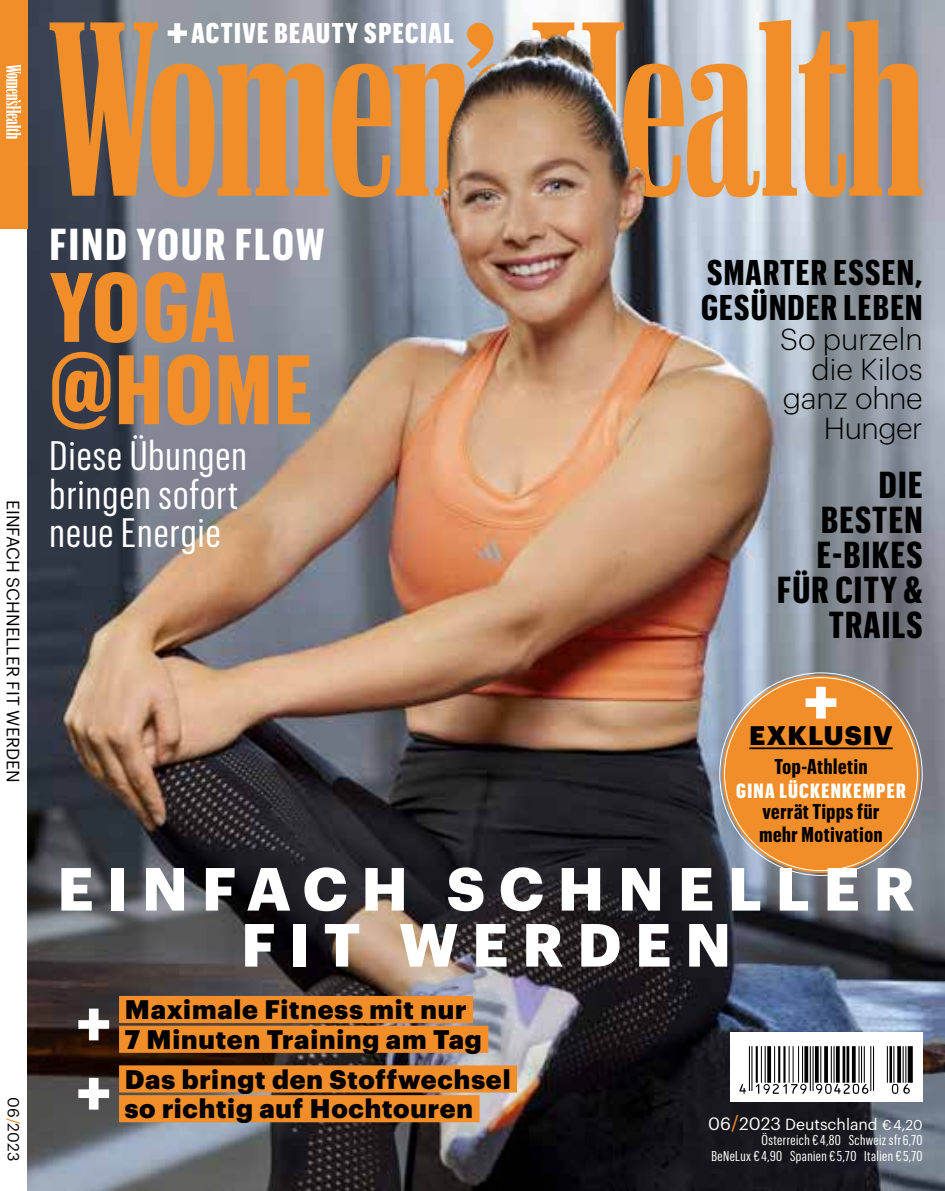
<style>
.page{position:relative;width:945px;height:1191px;background:#fff}
.page>*{position:absolute;margin:0;border:0;box-sizing:border-box;transform-origin:0 0}
.t1{font:700 96.25px/82.2px "Graphik X Cond";letter-spacing:.025em;color:#f28e2a}
.t2{font:700 59.5px/56px "Graphik";letter-spacing:.23em;color:#fff;text-align:center}
.t3{font:700 43.75px "Graphik X Cond";letter-spacing:.055em;color:#fff}
.t4{font:40.25px/38.5px "Graphik X Cond";letter-spacing:.03em;color:#fff}
.t5{font:700 36.75px/35px "Graphik X Cond";letter-spacing:.035em;color:#000;text-align:right}
.t6{font:700 35px/35px "Graphik X Cond";letter-spacing:.035em;color:#000}
.t7{font:300 29.75px/29.8px "Graphik";color:#000;text-align:right}
.t8{font:900 28px "Graphik X Cond";letter-spacing:.055em;color:#fff}
.t9{font:900 26.25px/29.8px "Graphik";letter-spacing:.03em;color:#000}
.t10{font:700 21px/22.8px "Graphik X Cond";letter-spacing:.03em;color:#000}
.t11{font:900 20.12px "Graphik X Cond";letter-spacing:.065em;color:#fff}
.t12{font:17.5px "Graphik";letter-spacing:.005em;color:#000}
.t13{font:15.75px "Graphik";color:#fff}
.t14{font:15.75px "Graphik";letter-spacing:.005em;color:#000}
.t15{font:14px/15.8px "Graphik X Cond";letter-spacing:.03em;color:#fff;text-align:right}
.s1{color:#f28e2a}
.s2{font-size:17.5px}
.s3{font-size:19.25px;color:#f28e2a}
.s4{font-size:14px}
</style>
<div class="page">
<img style="left:27px;top:0;width:918px;height:1191px">
<div style="left:119px;top:996px;width:354px;height:27px;background:#f28e2a"></div>
<div style="left:119px;top:1025px;width:369px;height:27px;background:#f28e2a"></div>
<div style="left:119px;top:1065px;width:398px;height:27px;background:#f28e2a"></div>
<div style="left:119px;top:1095px;width:361px;height:27px;background:#f28e2a"></div>
<svg style="left:78px;top:1008px;width:31px;height:32px"></svg>
<svg style="left:78px;top:1077px;width:31px;height:32px"></svg>
<div style="left:722px;top:675px;width:198px;height:198px;background:#f28e2a;border-radius:50%"></div>
<hr style="left:749px;top:747px;width:144px;height:2px;background:#000">
<svg style="left:806px;top:687px;width:30px;height:31px"></svg>
<svg style="left:50px;top:20px;width:873px;height:177px;background:#c79667"></svg>
<svg style="left:920px;top:180px;width:6px;height:6px"></svg>
<img style="left:422px;top:32px;width:239px;height:184px">
<svg style="left:168px;top:23px;width:19px;height:20px"></svg>
<div style="left:0;top:0;width:27px;height:228px;background:#f28e2a"></div>
<svg style="left:6px;top:64px;width:15px;height:75px"></svg>
<div style="left:730px;top:1032px;width:193px;height:69px;background:#fff"></div>
<svg style="left:743px;top:1046px;width:170px;height:48px"></svg>
<hr style="left:749px;top:1046px;width:1px;height:45px;background:#000">
<hr style="left:751px;top:1046px;width:1px;height:45px;background:#000">
<hr style="left:756px;top:1046px;width:2px;height:36px;background:#000">
<hr style="left:761px;top:1046px;width:1px;height:36px;background:#000">
<hr style="left:765px;top:1046px;width:1px;height:36px;background:#000">
<svg style="left:767px;top:1046px;width:4px;height:36px"></svg>
<hr style="left:774px;top:1046px;width:1px;height:36px;background:#000">
<hr style="left:778px;top:1046px;width:2px;height:36px;background:#000">
<hr style="left:783px;top:1046px;width:3px;height:36px;background:#000">
<hr style="left:789px;top:1046px;width:1px;height:36px;background:#000">
<hr style="left:793px;top:1046px;width:1px;height:36px;background:#000">
<hr style="left:798px;top:1046px;width:1px;height:36px;background:#000">
<hr style="left:802px;top:1046px;width:1px;height:36px;background:#000">
<svg style="left:804px;top:1046px;width:4px;height:36px"></svg>
<hr style="left:810px;top:1046px;width:1px;height:45px;background:#000">
<hr style="left:813px;top:1046px;width:1px;height:45px;background:#000">
<svg style="left:815px;top:1046px;width:4px;height:36px"></svg>
<hr style="left:820px;top:1046px;width:1px;height:36px;background:#000">
<svg style="left:824px;top:1046px;width:4px;height:36px"></svg>
<hr style="left:831px;top:1046px;width:1px;height:36px;background:#000">
<hr style="left:834px;top:1046px;width:1px;height:36px;background:#000">
<svg style="left:836px;top:1046px;width:4px;height:36px"></svg>
<hr style="left:843px;top:1046px;width:2px;height:36px;background:#000">
<hr style="left:847px;top:1046px;width:2px;height:36px;background:#000">
<svg style="left:852px;top:1046px;width:4px;height:36px"></svg>
<hr style="left:859px;top:1046px;width:1px;height:36px;background:#000">
<hr style="left:861px;top:1046px;width:1px;height:36px;background:#000">
<hr style="left:864px;top:1046px;width:1px;height:36px;background:#000">
<hr style="left:870px;top:1046px;width:1px;height:45px;background:#000">
<hr style="left:873px;top:1046px;width:1px;height:45px;background:#000">
<hr style="left:887px;top:1046px;width:1px;height:36px;background:#000">
<hr style="left:889px;top:1046px;width:3px;height:36px;background:#000">
<hr style="left:893px;top:1046px;width:1px;height:36px;background:#000">
<svg style="left:897px;top:1046px;width:4px;height:36px"></svg>
<hr style="left:903px;top:1046px;width:1px;height:36px;background:#000">
<hr style="left:905px;top:1046px;width:1px;height:36px;background:#000">
<div style="left:908px;top:1046px;width:5px;height:36px;background:#000"></div>
<svg style="left:739px;top:1084px;width:7px;height:9px"></svg>
<svg style="left:756px;top:1083px;width:51px;height:10px"></svg>
<svg style="left:816px;top:1083px;width:52px;height:10px"></svg>
<svg style="left:892px;top:1084px;width:18px;height:9px"></svg>
<p class="t8" style="left:192px;top:13px;width:264px">ACTIVE BEAUTY SPECIAL</p>
<p class="t12" style="left:26px;top:499px;width:284px;rotate:90deg">EINFACH SCHNELLER FIT WERDEN</p>
<p class="t14" style="left:25px;top:1097px;width:65px;rotate:90deg">06<span class="s1">/</span>2023</p>
<h3 class="t3" style="left:50px;top:213px;width:276px">FIND YOUR FLOW</h3>
<h1 class="t1" style="left:50px;top:259px;width:264px">YOGA @HOME</h1>
<h3 class="t4" style="left:50px;top:434px;width:199px">Diese Übungen bringen sofort neue Energie</h3>
<h3 class="t6" style="left:701px;top:252px;width:223px">SMARTER ESSEN,<br>GESÜNDER LEBEN</h3>
<p class="t7" style="left:780px;top:322px;width:144px">So purzeln die Kilos ganz ohne<br>Hunger</p>
<h3 class="t5" style="left:777px;top:464px;width:147px">DIE<br>BESTEN<br>E-BIKES<br>FÜR CITY &amp;<br>TRAILS</h3>
<p class="t9" style="left:749px;top:718px;width:145px">EXKLUSIV</p>
<p class="t10" style="left:775px;top:753px;width:94px">Top-Athletin</p>
<p class="t11" style="left:736px;top:776px;width:171px">GINA LÜCKENKEMPER</p>
<p class="t10" style="left:760px;top:799px;width:124px">verrät Tipps für mehr Motivation</p>
<h2 class="t2" style="left:57px;top:855px;width:859px">EINFACH SCHNELLER<br>FIT WERDEN</h2>
<p class="t9" style="left:125px;top:992px;width:359px">Maximale Fitness mit nur<br>7 Minuten Training am Tag</p>
<p class="t9" style="left:125px;top:1061px;width:387px">Das bringt den Stoffwechsel so richtig auf Hochtouren</p>
<p class="t13" style="left:708px;top:1112px;width:216px"><span class="s2">06</span><span class="s3">/</span><span class="s2">2023</span> Deutschland <span class="s4">€ 4,20</span></p>
<p class="t15" style="left:711px;top:1131px;width:213px">Österreich € 4,80 Schweiz sfr 6,70<br>BeNeLux € 4,90 Spanien € 5,70 Italien € 5,70</p>
</div>
